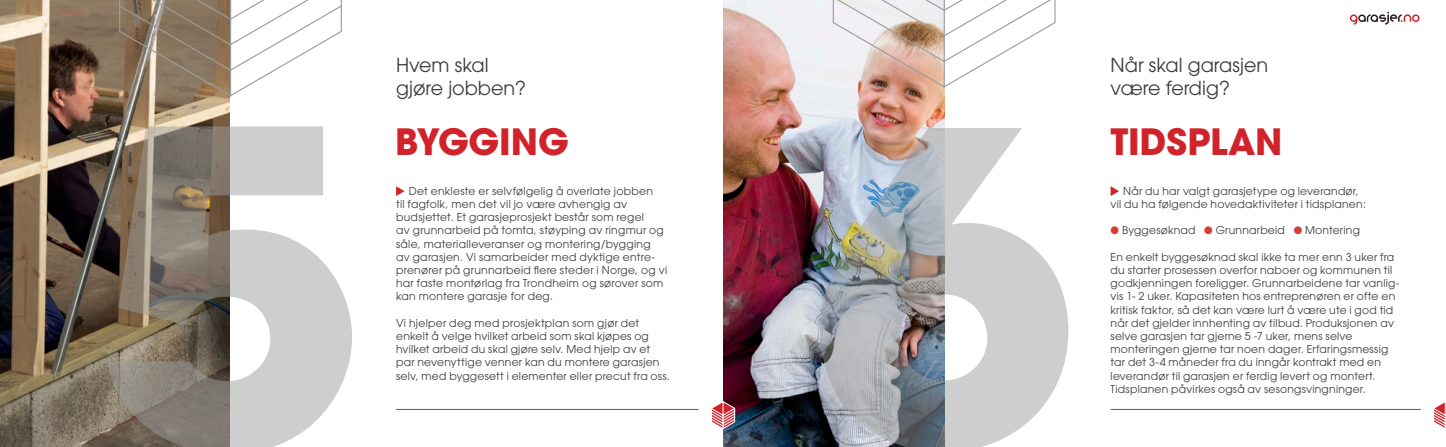
<style>
.page{position:relative;width:1446px;height:447px;background:#fff}
.page>*{position:absolute;margin:0;border:0;box-sizing:border-box;transform-origin:0 0}
.OVERSKRIFT{font:700 36px "Avant Garde";letter-spacing:-.005em;color:#d1232a}
.OVERSKRIFT-2{font:19.2px "Avant Garde";color:#3e3e3f}
.OVERSKRIFT-3{font:10.8px/13.2px "Avant Garde";letter-spacing:.02em;color:#3e3e3f}
.s1{color:#d53f33}
</style>
<div class="page">
<svg style="left:1434px;top:402px;width:12px;height:26px"></svg>
<hr style="left:1110px;top:409px;width:310px;height:1px;background:#d1232a">
<img style="left:723px;top:0;width:221px;height:446px">
<svg style="left:711px;top:401px;width:24px;height:28px"></svg>
<hr style="left:396px;top:409px;width:302px;height:1px;background:#d1232a">
<img style="left:0;top:0;width:230px;height:446px">
<svg style="left:832px;top:0;width:224px;height:89px"></svg>
<img style="left:820px;top:128px;width:248px;height:318px">
<svg style="left:1110px;top:186px;width:9px;height:10px"></svg>
<svg style="left:107px;top:126px;width:245px;height:320px"></svg>
<svg style="left:118px;top:0;width:224px;height:98px"></svg>
<svg style="left:396px;top:186px;width:8px;height:10px"></svg>
<svg style="left:1350px;top:12px;width:69px;height:13px"></svg>
<p class="OVERSKRIFT-2" style="left:396px;top:54px;width:94px">Hvem skal</p>
<p class="OVERSKRIFT-2" style="left:396px;top:77px;width:132px">gjøre jobben?</p>
<p class="OVERSKRIFT" style="left:395px;top:118px;width:175px">BYGGING</p>
<p class="OVERSKRIFT-3" style="left:409px;top:184px;width:246px">Det enkleste er selvfølgelig å overlate jobben</p>
<p class="OVERSKRIFT-3" style="left:396px;top:197px;width:233px">til fagfolk, men det vil jo være avhengig av</p>
<p class="OVERSKRIFT-3" style="left:396px;top:210px;width:249px">budsjettet. Et garasjeprosjekt består som regel</p>
<p class="OVERSKRIFT-3" style="left:396px;top:223px;width:269px">av grunnarbeid på tomta, støyping av ringmur og såle, materialleveranser og montering/bygging</p>
<p class="OVERSKRIFT-3" style="left:396px;top:250px;width:273px">av garasjen. Vi samarbeider med dyktige entre&shy;prenører på grunnarbeid flere steder i Norge, og vi har faste montørlag fra Trondheim og sørover som kan montere garasje for deg.</p>
<p class="OVERSKRIFT-3" style="left:396px;top:316px;width:245px">Vi hjelper deg med prosjektplan som gjør det</p>
<p class="OVERSKRIFT-3" style="left:396px;top:329px;width:275px">enkelt å velge hvilket arbeid som skal kjøpes og hvilket arbeid du skal gjøre selv. Med hjelp av et par nevenyttige venner kan du montere garasjen selv, med byggesett i elementer eller precut fra oss.</p>
<p class="OVERSKRIFT-2" style="left:1110px;top:54px;width:159px">Når skal garasjen</p>
<p class="OVERSKRIFT-2" style="left:1110px;top:77px;width:121px">være ferdig?</p>
<p class="OVERSKRIFT" style="left:1110px;top:118px;width:173px">TIDSPLAN</p>
<p class="OVERSKRIFT-3" style="left:1123px;top:184px;width:237px">Når du har valgt garasjetype og leverandør,</p>
<p class="OVERSKRIFT-3" style="left:1110px;top:197px;width:257px">vil du ha følgende hovedaktiviteter i tidsplanen:</p>
<p class="OVERSKRIFT-3" style="left:1110px;top:223px;width:251px"><span class="s1">●</span> Byggesøknad <span class="s1">●</span> Grunnarbeid <span class="s1">●</span> Montering</p>
<p class="OVERSKRIFT-3" style="left:1110px;top:250px;width:290px">En enkelt byggesøknad skal ikke ta mer enn 3 uker fra du starter prosessen overfor naboer og kommunen til godkjenningen foreligger. Grunnarbeidene tar vanlig&shy;vis 1- 2 uker. Kapasiteten hos entreprenøren er ofte en kritisk faktor, så det kan være lurt å være ute i god tid når det gjelder innhenting av tilbud. Produksjonen av selve garasjen tar gjerne 5 -7 uker, mens selve</p>
<p class="OVERSKRIFT-3" style="left:1110px;top:342px;width:279px">monteringen gjerne tar noen dager. Erfaringsmessig tar det 3-4 måneder fra du inngår kontrakt med en</p>
<p class="OVERSKRIFT-3" style="left:1110px;top:369px;width:266px">leverandør til garasjen er ferdig levert og montert.</p>
<p class="OVERSKRIFT-3" style="left:1110px;top:382px;width:257px">Tidsplanen påvirkes også av sesongsvingninger.</p>
</div>
